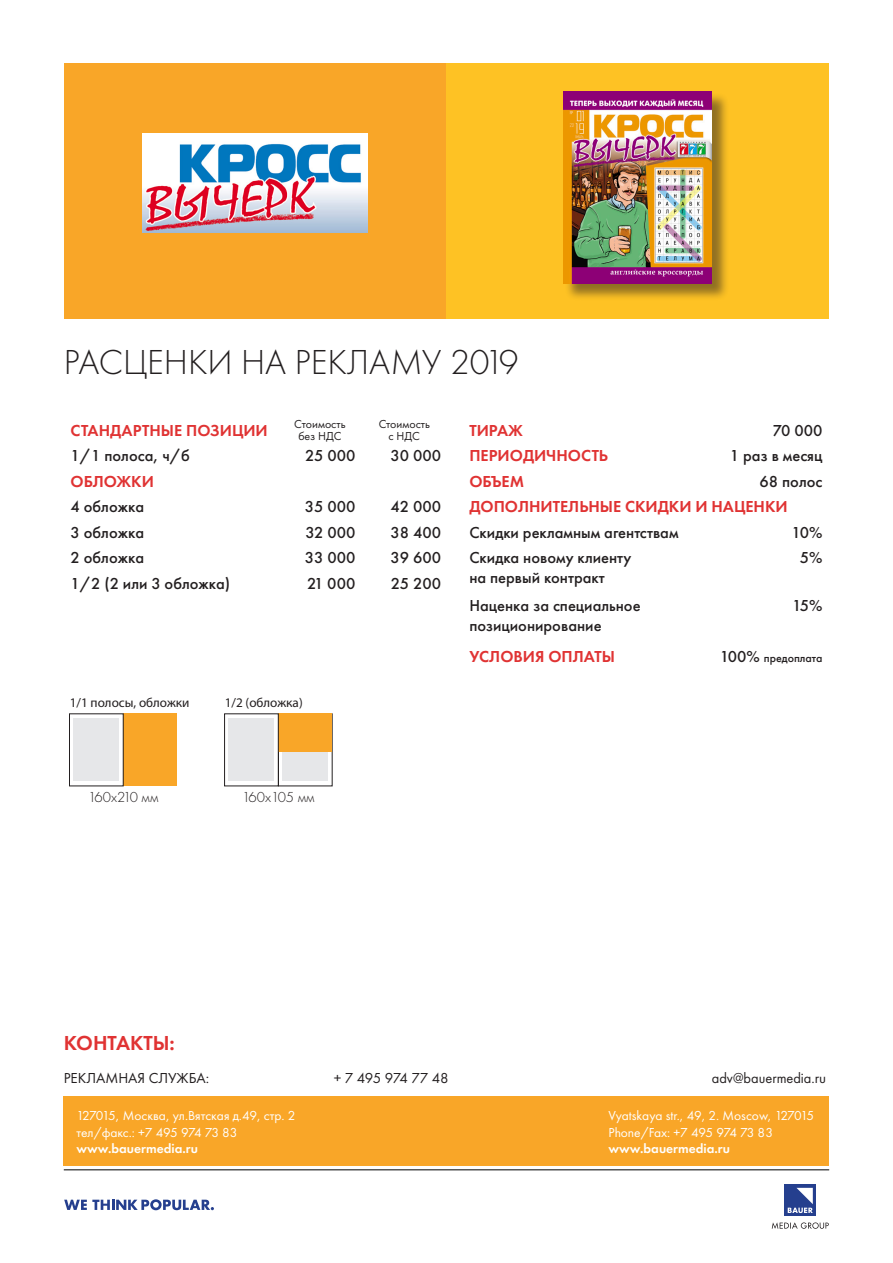
<style>
.page{position:relative;width:893px;height:1263px;background:#fff}
.page>*{position:absolute;margin:0;border:0;box-sizing:border-box;transform-origin:0 0}
.t1{font:300 36px "Futura PT";color:#231f20}
.t2{font:600 21px "Futura PT";color:#e03333}
.t3{font:500 16.5px/19.8px "Futura PT";color:#231f20}
.t4{font:600 16.5px "Futura PT";color:#e03333}
.t5{font:300 15px "Futura PT";color:#231f20}
.t6{font:15px "Futura PT";color:#231f20;scale:.96 1}
.t7{font:15px "Futura PT";color:#231f20}
.t8{font:15px "Futura PT";letter-spacing:-.03em;color:#231f20}
.t9{font:13.5px "Futura PT";color:#fff}
.t10{font:13.5px "Futura PT";letter-spacing:-.02em;color:#fff}
.t11{font:600 13.5px "Futura PT";color:#fff}
.t12{font:13.2px "Myriad Pro";color:#231f20}
.t13{font:12px "Futura PT";color:#231f20}
.t14{font:500 12px "Futura PT";color:#231f20}
.s1{font-size:16.5px}
</style>
<div class="page">
<div style="left:283px;top:718px;width:45px;height:63px;background:#e6e7e9"></div>
<div style="left:64px;top:64px;width:382px;height:255px;background:#f9a628"></div>
<div style="left:446px;top:64px;width:383px;height:255px;background:#fec224"></div>
<hr style="left:64px;top:1169px;width:765px;height:1px;background:#000">
<svg style="left:772px;top:1222px;width:57px;height:7px"></svg>
<div style="left:785px;top:1185px;width:31px;height:31px;background:#253f8e"></div>
<svg style="left:788px;top:1188px;width:25px;height:25px"></svg>
<svg style="left:64px;top:1199px;width:150px;height:11px"></svg>
<div style="left:64px;top:1096px;width:765px;height:70px;background:#f9a628"></div>
<div style="left:123px;top:714px;width:54px;height:72px;background:#f9a628"></div>
<div style="left:74px;top:718px;width:45px;height:63px;background:#e6e7e9"></div>
<div style="left:278px;top:714px;width:54px;height:38px;background:#f9a628"></div>
<div style="left:229px;top:718px;width:45px;height:63px;background:#e6e7e9"></div>
<img style="left:143px;top:133px;width:224px;height:100px">
<div style="left:565px;top:93px;width:164px;height:208px;background:#231f20;opacity:.5"></div>
<img style="left:564px;top:92px;width:148px;height:192px">
<p class="t1" style="left:64px;top:342px;width:456px">РАСЦЕНКИ НА РЕКЛАМУ 2019</p>
<p class="t4" style="left:71px;top:420px;width:199px">СТАНДАРТНЫЕ ПОЗИЦИИ</p>
<p class="t13" style="left:294px;top:417px;width:53px">Стоимость</p>
<p class="t13" style="left:298px;top:429px;width:45px">без НДС</p>
<p class="t13" style="left:379px;top:417px;width:53px">Стоимость</p>
<p class="t13" style="left:389px;top:429px;width:33px">с НДС</p>
<p class="t3" style="left:71px;top:446px;width:121px">1/1 полоса, ч/б</p>
<p class="t3" style="left:305px;top:446px;width:52px">25 000</p>
<p class="t3" style="left:390px;top:446px;width:52px">30 000</p>
<p class="t4" style="left:71px;top:471px;width:85px">ОБЛОЖКИ</p>
<p class="t3" style="left:71px;top:497px;width:75px">4 обложка</p>
<p class="t3" style="left:305px;top:497px;width:52px">35 000</p>
<p class="t3" style="left:390px;top:497px;width:52px">42 000</p>
<p class="t3" style="left:71px;top:522px;width:75px">3 обложка</p>
<p class="t3" style="left:305px;top:522px;width:51px">32 000</p>
<p class="t3" style="left:390px;top:522px;width:52px">38 400</p>
<p class="t3" style="left:71px;top:548px;width:75px">2 обложка</p>
<p class="t3" style="left:305px;top:548px;width:52px">33 000</p>
<p class="t3" style="left:391px;top:548px;width:52px">39 600</p>
<p class="t3" style="left:71px;top:573px;width:161px">1/2 (2 или 3 обложка)</p>
<p class="t3" style="left:307px;top:573px;width:50px">21 000</p>
<p class="t3" style="left:391px;top:573px;width:52px">25 200</p>
<p class="t12" style="left:70px;top:696px;width:121px">1/1 полосы, обложки</p>
<p class="t12" style="left:225px;top:696px;width:79px">1/2 (обложка)</p>
<p class="t4" style="left:469px;top:420px;width:55px">ТИРАЖ</p>
<p class="t3" style="left:773px;top:420px;width:51px">70 000</p>
<p class="t4" style="left:469px;top:445px;width:140px">ПЕРИОДИЧНОСТЬ</p>
<p class="t3" style="left:730px;top:446px;width:94px">1 раз в месяц</p>
<p class="t4" style="left:469px;top:471px;width:56px">ОБЪЕМ</p>
<p class="t3" style="left:760px;top:471px;width:64px">68 полос</p>
<p class="t4" style="left:469px;top:496px;width:320px">ДОПОЛНИТЕЛЬНЫЕ СКИДКИ И НАЦЕНКИ</p>
<p class="t3" style="left:469px;top:522px;width:211px">Скидки рекламным агентствам</p>
<p class="t3" style="left:792px;top:522px;width:32px">10%</p>
<p class="t3" style="left:469px;top:548px;width:164px">Cкидка новому клиенту</p>
<p class="t3" style="left:469px;top:568px;width:137px">на первый контракт</p>
<p class="t3" style="left:800px;top:548px;width:24px">5%</p>
<p class="t3" style="left:469px;top:596px;width:173px">Наценка за специальное позиционирование</p>
<p class="t3" style="left:792px;top:596px;width:32px">15%</p>
<p class="t4" style="left:469px;top:646px;width:147px">УСЛОВИЯ ОПЛАТЫ</p>
<p class="t14" style="left:720px;top:651px;width:104px"><span class="s1">100%</span> предоплата</p>
<p class="t5" style="left:88px;top:789px;width:72px">160x210 мм</p>
<p class="t5" style="left:242px;top:789px;width:74px">160x105 мм</p>
<p class="t2" style="left:64px;top:1030px;width:113px">КОНТАКТЫ:</p>
<p class="t7" style="left:64px;top:1069px;width:147px">РЕКЛАМНАЯ СЛУЖБА:</p>
<p class="t8" style="left:334px;top:1069px;width:116px">+ 7 495 974 77 48</p>
<p class="t6" style="left:712px;top:1069px;width:121px">adv@bauermedia.ru</p>
<p class="t9" style="left:77px;top:1108px;width:220px">127015, Москва, ул.Вятская д.49, стр. 2</p>
<p class="t10" style="left:77px;top:1124px;width:163px">тел/факс.: +7 495 974 73 83</p>
<p class="t11" style="left:77px;top:1140px;width:123px">www.bauermedia.ru</p>
<p class="t9" style="left:609px;top:1108px;width:207px">Vyatskaya str., 49, 2. Moscow, 127015</p>
<p class="t10" style="left:609px;top:1124px;width:166px">Phone/Fax: +7 495 974 73 83</p>
<p class="t11" style="left:609px;top:1140px;width:123px">www.bauermedia.ru</p>
</div>
